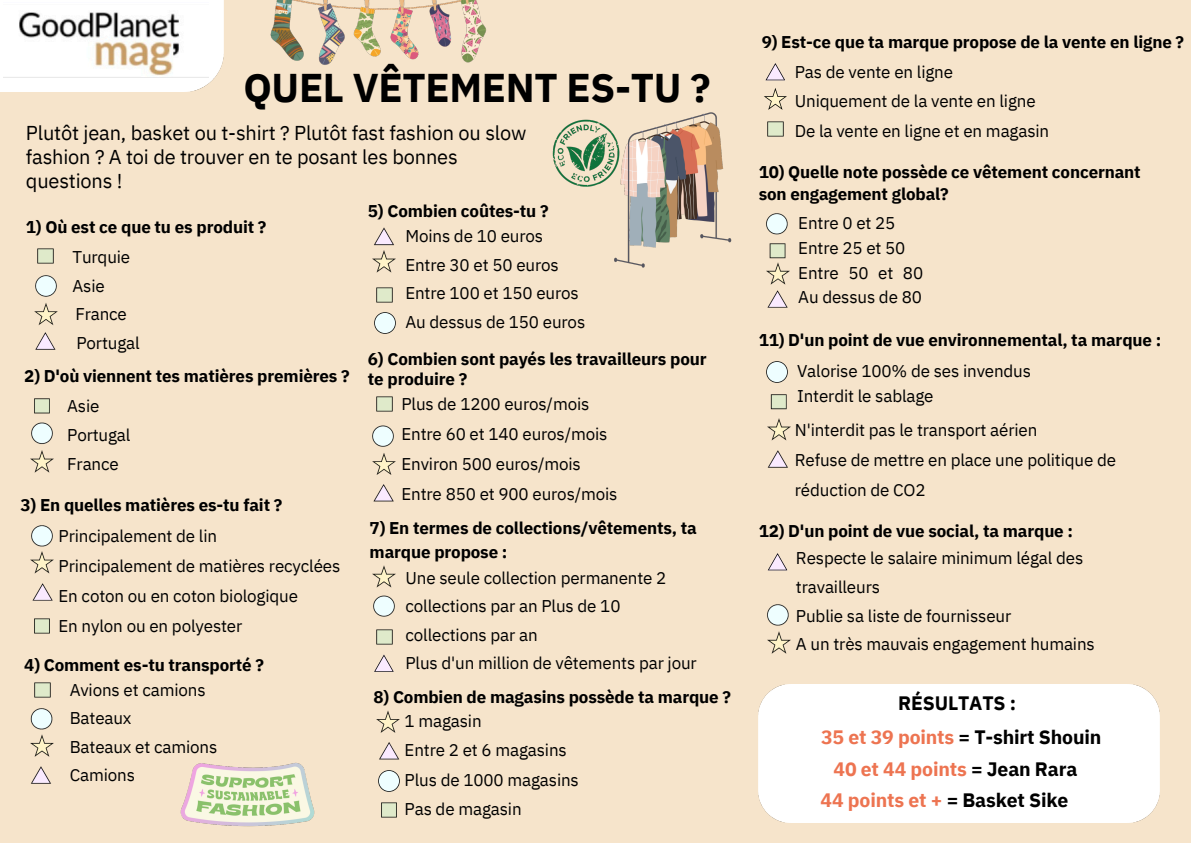
<style>
.page{position:relative;width:1191px;height:843px;background:#fff}
.page>*{position:absolute;margin:0;border:0;box-sizing:border-box;transform-origin:0 0}
.t1{font:700 40px "IBM Plex Sans";letter-spacing:-.01em;color:#000}
.t2{font:20px/24px "IBM Plex Sans";letter-spacing:-.01em;color:#000}
.t3{font:700 19.4px "IBM Plex Sans";letter-spacing:-.01em;color:#ed7451}
.t4{font:700 19.4px "IBM Plex Sans";letter-spacing:-.01em;color:#000}
.t5{font:17px/28.5px "IBM Plex Sans";letter-spacing:-.01em;color:#000}
.t6{font:700 17px/22.5px "IBM Plex Sans";letter-spacing:-.01em;color:#000}
.s1{color:#ed7451}
.s2{color:#000}
</style>
<div class="page">
<div style="left:0;top:0;width:1190px;height:842px;background:#f6e4cb"></div>
<img style="left:0;top:0;width:223px;height:91px">
<img style="left:3px;top:2px;width:206px;height:75px">
<img style="left:30px;top:708px;width:24px;height:76px">
<img style="left:30px;top:398px;width:24px;height:75px">
<img style="left:34px;top:275px;width:24px;height:75px">
<img style="left:30px;top:525px;width:24px;height:76px">
<img style="left:34px;top:618px;width:16px;height:16px">
<img style="left:34px;top:682px;width:17px;height:16px">
<img style="left:37px;top:248px;width:17px;height:16px">
<img style="left:180px;top:762px;width:135px;height:65px">
<img style="left:376px;top:629px;width:17px;height:16px">
<svg style="left:374px;top:654px;width:20px;height:17px"></svg>
<img style="left:376px;top:287px;width:17px;height:16px">
<img style="left:372px;top:565px;width:24px;height:52px">
<img style="left:374px;top:312px;width:22px;height:22px">
<img style="left:372px;top:227px;width:24px;height:46px">
<img style="left:376px;top:396px;width:17px;height:16px">
<img style="left:372px;top:425px;width:24px;height:77px">
<img style="left:381px;top:802px;width:16px;height:16px">
<img style="left:378px;top:770px;width:22px;height:22px">
<img style="left:376px;top:710px;width:24px;height:50px">
<img style="left:270px;top:0;width:217px;height:65px">
<img style="left:552px;top:112px;width:180px;height:156px">
<img style="left:766px;top:361px;width:22px;height:22px">
<img style="left:767px;top:394px;width:24px;height:74px">
<svg style="left:764px;top:88px;width:23px;height:22px"></svg>
<svg style="left:765px;top:63px;width:20px;height:17px"></svg>
<img style="left:767px;top:604px;width:24px;height:50px">
<svg style="left:768px;top:553px;width:19px;height:17px"></svg>
<img style="left:767px;top:121px;width:17px;height:16px">
<img style="left:766px;top:213px;width:24px;height:95px">
<div style="left:758px;top:684px;width:401px;height:138px;background:#fff"></div>
<p class="t6" style="left:761px;top:30px;width:424px">9) Est-ce que ta marque propose de la vente en ligne ?</p>
<p class="t1" style="left:243px;top:61px;width:468px">QUEL VÊTEMENT ES-TU ?</p>
<p class="t5" style="left:794px;top:57px;width:160px">Pas de vente en ligne</p>
<p class="t5" style="left:794px;top:87px;width:242px">Uniquement de la vente en ligne</p>
<p class="t2" style="left:26px;top:121px;width:502px">Plutôt jean, basket ou t-shirt ? Plutôt fast fashion ou slow</p>
<p class="t5" style="left:794px;top:116px;width:256px">De la vente en ligne et en magasin</p>
<p class="t2" style="left:26px;top:145px;width:433px">fashion ? A toi de trouver en te posant les bonnes questions !</p>
<p class="t6" style="left:26px;top:215px;width:242px">1) Où est ce que tu es produit ?</p>
<p class="t6" style="left:758px;top:160px;width:383px">10) Quelle note possède ce vêtement concernant son engagement global?</p>
<p class="t6" style="left:368px;top:199px;width:182px">5) Combien coûtes-tu ?</p>
<p class="t5" style="left:798px;top:208px;width:99px">Entre 0 et 25</p>
<p class="t5" style="left:798px;top:233px;width:109px">Entre 25 et 50</p>
<h5 class="t5" style="left:798px;top:260px;width:126px;line-height:24.8px">Entre 50 et 80<br>Au dessus de 80</h5>
<p class="t5" style="left:405px;top:221px;width:139px">Moins de 10 euros</p>
<p class="t5" style="left:405px;top:250px;width:181px">Entre 30 et 50 euros<br>Entre 100 et 150 euros<br>Au dessus de 150 euros</p>
<p class="t5" style="left:72px;top:242px;width:59px">Turquie</p>
<p class="t5" style="left:72px;top:271px;width:34px">Asie</p>
<p class="t5" style="left:75px;top:299px;width:53px">France</p>
<h5 class="t5" style="left:76px;top:328px;width:65px">Portugal</h5>
<p class="t6" style="left:758px;top:328px;width:404px">11) D'un point de vue environnemental, ta marque :</p>
<p class="t6" style="left:368px;top:348px;width:340px;line-height:20.2px">6) Combien sont payés les travailleurs pour te produire ?</p>
<p class="t5" style="left:797px;top:356px;width:235px">Valorise 100% de ses invendus</p>
<p class="t5" style="left:797px;top:381px;width:138px">Interdit le sablage</p>
<p class="t6" style="left:24px;top:364px;width:327px">2) D'où viennent tes matières premières ?</p>
<h5 class="t5" style="left:67px;top:391px;width:34px">Asie</h5>
<p class="t5" style="left:67px;top:420px;width:65px">Portugal</p>
<p class="t5" style="left:67px;top:449px;width:53px">France</p>
<p class="t5" style="left:401px;top:389px;width:189px">Plus de 1200 euros/mois</p>
<p class="t5" style="left:401px;top:419px;width:207px">Entre 60 et 140 euros/mois</p>
<p class="t5" style="left:401px;top:449px;width:181px">Environ 500 euros/mois</p>
<p class="t5" style="left:401px;top:479px;width:218px">Entre 850 et 900 euros/mois</p>
<p class="t5" style="left:794px;top:415px;width:244px">N'interdit pas le transport aérien</p>
<h5 class="t5" style="left:794px;top:445px;width:323px">Refuse de mettre en place une politique de</h5>
<p class="t5" style="left:794px;top:475px;width:132px">réduction de CO2</p>
<p class="t6" style="left:21px;top:493px;width:263px">3) En quelles matières es-tu fait ?</p>
<p class="t5" style="left:58px;top:521px;width:160px">Principalement de lin</p>
<p class="t5" style="left:58px;top:551px;width:283px">Principalement de matières recyclées</p>
<h5 class="t5" style="left:58px;top:581px;width:241px">En coton ou en coton biologique</h5>
<p class="t5" style="left:58px;top:611px;width:185px">En nylon ou en polyester</p>
<h3 class="t6" style="left:369px;top:516px;width:329px;line-height:23.2px">7) En termes de collections/vêtements, ta marque propose :</h3>
<p class="t6" style="left:758px;top:519px;width:316px">12) D'un point de vue social, ta marque :</p>
<p class="t5" style="left:795px;top:543px;width:289px">Respecte le salaire minimum légal des</p>
<p class="t5" style="left:795px;top:572px;width:86px">travailleurs</p>
<h5 class="t5" style="left:795px;top:600px;width:217px">Publie sa liste de fournisseur</h5>
<p class="t5" style="left:795px;top:629px;width:300px">A un très mauvais engagement humains</p>
<p class="t5" style="left:405px;top:562px;width:262px">Une seule collection permanente 2 collections par an Plus de 10 collections par an</p>
<p class="t5" style="left:405px;top:648px;width:293px">Plus d'un million de vêtements par jour</p>
<h3 class="t6" style="left:24px;top:653px;width:241px">4) Comment es-tu transporté ?</h3>
<p class="t5" style="left:70px;top:675px;width:137px">Avions et camions</p>
<p class="t5" style="left:70px;top:703px;width:63px">Bateaux</p>
<p class="t5" style="left:70px;top:732px;width:149px">Bateaux et camions<br>Camions</p>
<p class="t6" style="left:373px;top:685px;width:359px">8) Combien de magasins possède ta marque ?</p>
<h5 class="t5" style="left:404px;top:706px;width:79px">1 magasin</h5>
<p class="t5" style="left:404px;top:735px;width:164px">Entre 2 et 6 magasins</p>
<p class="t5" style="left:404px;top:764px;width:176px">Plus de 1000 magasins</p>
<p class="t5" style="left:404px;top:793px;width:118px">Pas de magasin</p>
<p class="t4" style="left:898px;top:689px;width:119px">RÉSULTATS :</p>
<p class="t4" style="left:821px;top:724px;width:282px"><span class="s1">35 et 39 points</span> = T-shirt Shouin</p>
<h2 class="t3" style="left:833px;top:755px;width:245px">40 et 44 points <span class="s2">= Jean Rara</span></h2>
<h3 class="t3" style="left:820px;top:787px;width:249px">44 points et + <span class="s2">= Basket Sike</span></h3>
</div>
